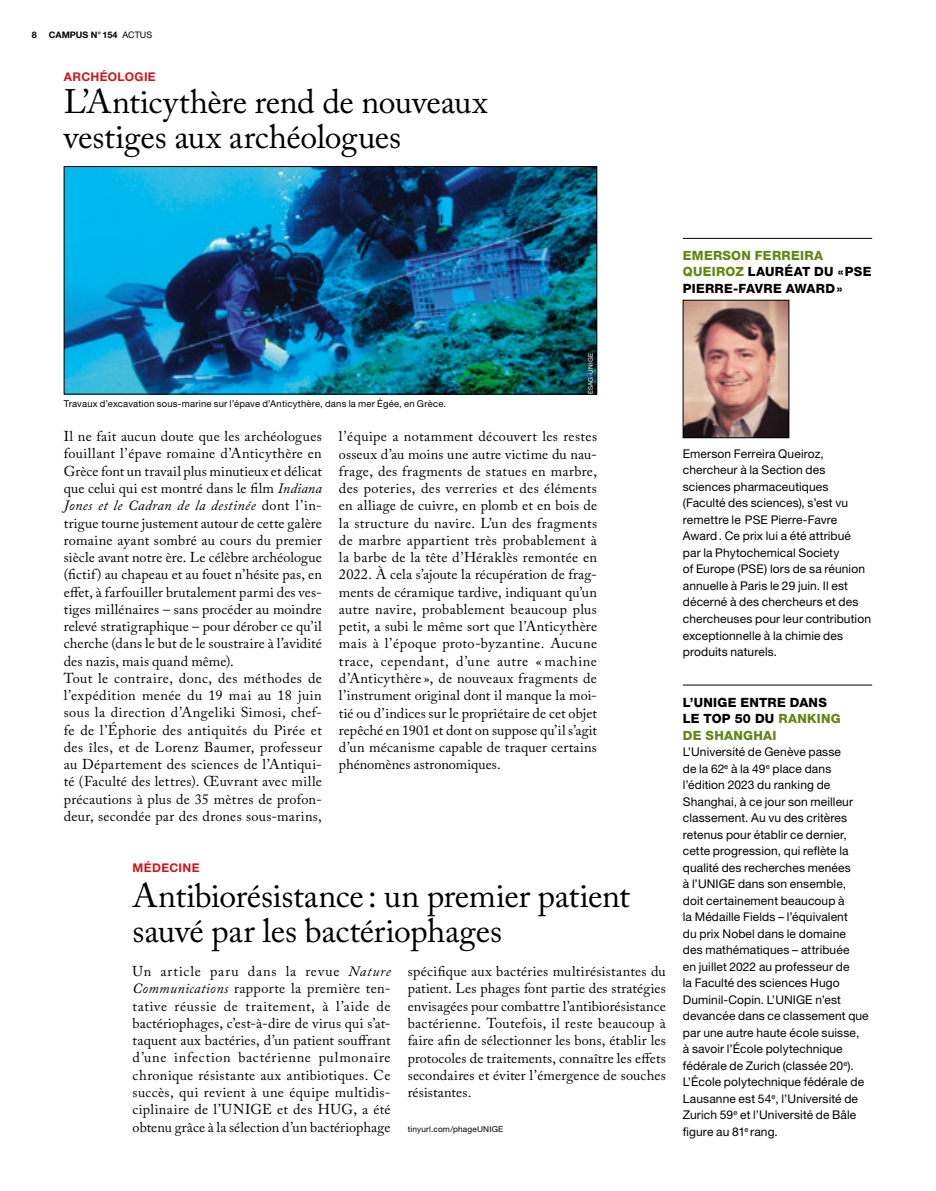
<style>
.page{position:relative;width:936px;height:1191px;background:#fff}
.page>*{position:absolute;margin:0;border:0;box-sizing:border-box;transform-origin:0 0}
.t1{font:33.75px/34.5px "Adobe Caslon Pro";letter-spacing:-.01em;color:#000}
.t2{font:14.25px/17.2px "Adobe Caslon Pro";letter-spacing:.015em;color:#000;text-align:justify}
.t3{font:800 12.75px/16.5px "Helvetica Neue LT Std";letter-spacing:.025em;color:#000}
.t4{font:12px/16.5px "Helvetica Neue LT Std";letter-spacing:.01em;color:#000}
.t5{font:700 12px "Helvetica Neue LT Std";letter-spacing:.03em;color:#cd1719}
.t6{font:9.45px "Helvetica Neue LT Std";letter-spacing:.02em;color:#000}
.t7{font:700 9px "Helvetica Neue LT Std";color:#000}
.t8{font:8.25px "Helvetica Neue LT Std";letter-spacing:.025em;color:#000}
.t9{font:6.3px "Helvetica Neue LT Std";letter-spacing:.04em;color:#fff}
.s1{font-weight:400}
.s2{color:#658515}
.s3{font-style:italic}
</style>
<div class="page">
<img style="left:66px;top:168px;width:529px;height:224px">
<div style="left:64px;top:166px;width:533px;height:228px;border:1px solid #000"></div>
<hr style="left:682px;top:238px;width:190px;height:1px;background:#000">
<hr style="left:682px;top:685px;width:190px;height:1px;background:#000">
<img style="left:684px;top:302px;width:103px;height:134px">
<div style="left:682px;top:300px;width:107px;height:138px;border:1px solid #000"></div>
<p class="t7" style="left:32px;top:30px;width:7px">8</p>
<p class="t7" style="left:49px;top:30px;width:105px">CAMPUS N°154 <span class="s1">ACTUS</span></p>
<p class="t5" style="left:64px;top:69px;width:92px">ARCHÉOLOGIE</p>
<h1 class="t1" style="left:64px;top:84px;width:425px">L’Anticythère rend de nouveaux vestiges aux archéologues</h1>
<p class="t3" style="left:682px;top:247px;width:190px"><span class="s2">EMERSON FERREIRA<br>QUEIROZ</span> LAURÉAT DU «PSE<br>PIERRE-FAVRE AWARD»</p>
<p class="t6" style="left:64px;top:398px;width:384px">Travaux d’excavation sous-marine sur l’épave d’Anticythère, dans la mer Égée, en Grèce.</p>
<p class="t9" style="left:586px;top:394px;width:43px;rotate:-90deg">ESAG-UNIGE</p>
<p class="t2" style="left:64px;top:427px;width:259px;text-align:left">Il ne fait aucun doute que les archéologues fouillant l’épave romaine d’Anticythère en Grèce font un travail plus minutieux et délicat que celui qui est montré dans le film <span class="s3">Indiana Jones et le Cadran de la destinée</span> dont l’in&shy;trigue tourne justement autour de cette galère romaine ayant sombré au cours du premier siècle avant notre ère. Le célèbre archéologue (fictif) au chapeau et au fouet n’hésite pas, en effet, à farfouiller brutalement parmi des ves&shy;tiges millénaires – sans procéder au moindre relevé stratigraphique – pour dérober ce qu’il cherche (dans le but de le soustraire à l’avidité des nazis, mais quand même).<br>Tout le contraire, donc, des méthodes de l’expédition menée du 19 mai au 18 juin sous la direction d’Angeliki Simosi, chef&shy;fe de l’Éphorie des antiquités du Pirée et des îles, et de Lorenz Baumer, professeur au Département des sciences de l’Antiqui&shy;té (Faculté des lettres). Œuvrant avec mille précautions à plus de 35 mètres de profon&shy;deur, secondée par des drones sous-marins,</p>
<p class="t2" style="left:339px;top:428px;width:260px">l’équipe a notamment découvert les restes osseux d’au moins une autre victime du nau&shy;frage, des fragments de statues en marbre, des poteries, des verreries et des éléments en alliage de cuivre, en plomb et en bois de la structure du navire. L’un des fragments de marbre appartient très probablement à la barbe de la tête d’Héraklès remontée en 2022. À cela s’ajoute la récupération de frag&shy;ments de céramique tardive, indiquant qu’un autre navire, probablement beaucoup plus petit, a subi le même sort que l’Anticythère mais à l’époque proto-byzantine. Aucune trace, cependant, d’une autre « machine d’Anticythère », de nouveaux fragments de l’instrument original dont il manque la moi&shy;tié ou d’indices sur le propriétaire de cet objet repêché en 1901 et dont on suppose qu’il s’agit d’un mécanisme capable de traquer certains phénomènes astronomiques.</p>
<p class="t5" style="left:133px;top:860px;width:67px">MÉDECINE</p>
<h1 class="t1" style="left:133px;top:878px;width:499px">Antibiorésistance : un premier patient sauvé par les bactériophages</h1>
<p class="t2" style="left:133px;top:962px;width:259px">Un article paru dans la revue <span class="s3">Nature Communications</span> rapporte la première ten&shy;tative réussie de traitement, à l’aide de bactériophages, c’est-à-dire de virus qui s’at&shy;taquent aux bactéries, d’un patient souffrant d’une infection bactérienne pulmonaire chronique résistante aux antibiotiques. Ce succès, qui revient à une équipe multidis&shy;ciplinaire de l’UNIGE et des HUG, a été obtenu grâce à la sélection d’un bactériophage</p>
<p class="t2" style="left:407px;top:962px;width:259px">spécifique aux bactéries multirésistantes du patient. Les phages font partie des stratégies envisagées pour combattre l’antibiorésistance bactérienne. Toutefois, il reste beaucoup à faire afin de sélectionner les bons, établir les protocoles de traitements, connaître les effets secondaires et éviter l’émergence de souches résistantes.</p>
<p class="t8" style="left:407px;top:1123px;width:97px">tinyurl.com/phageUNIGE</p>
<p class="t4" style="left:682px;top:445px;width:190px">Emerson Ferreira Queiroz, chercheur à la Section des sciences pharmaceutiques (Faculté des sciences), s’est vu remettre le PSE Pierre-Favre<br>Award. Ce prix lui a été attribué par la Phytochemical Society<br>of Europe (PSE) lors de sa réunion annuelle à Paris le 29 juin. Il est décerné à des chercheurs et des chercheuses pour leur contribution exceptionnelle à la chimie des produits naturels.</p>
<p class="t3" style="left:682px;top:693px;width:159px">L’UNIGE ENTRE DANS<br>LE TOP 50 DU <span class="s2">RANKING<br>DE SHANGHAI</span></p>
<p class="t4" style="left:682px;top:743px;width:187px">L’Université de Genève passe<br>de la 62<sup>e</sup> à la 49<sup>e</sup> place dans l’édition 2023 du ranking de<br>Shanghai, à ce jour son meilleur classement. Au vu des critères retenus pour établir ce dernier, cette progression, qui reflète la qualité des recherches menées<br>à l’UNIGE dans son ensemble, doit certainement beaucoup à<br>la Médaille Fields – l’équivalent<br>du prix Nobel dans le domaine des mathématiques – attribuée<br>en juillet 2022 au professeur de<br>la Faculté des sciences Hugo<br>Duminil-Copin. L’UNIGE n’est devancée dans ce classement que par une autre haute école suisse, à savoir l’École polytechnique fédérale de Zurich (classée 20<sup>e</sup>).<br>L’École polytechnique fédérale de<br>Lausanne est 54<sup>e</sup>, l’Université de<br>Zurich 59<sup>e</sup> et l’Université de Bâle figure au 81<sup>e</sup> rang.</p>
</div>
